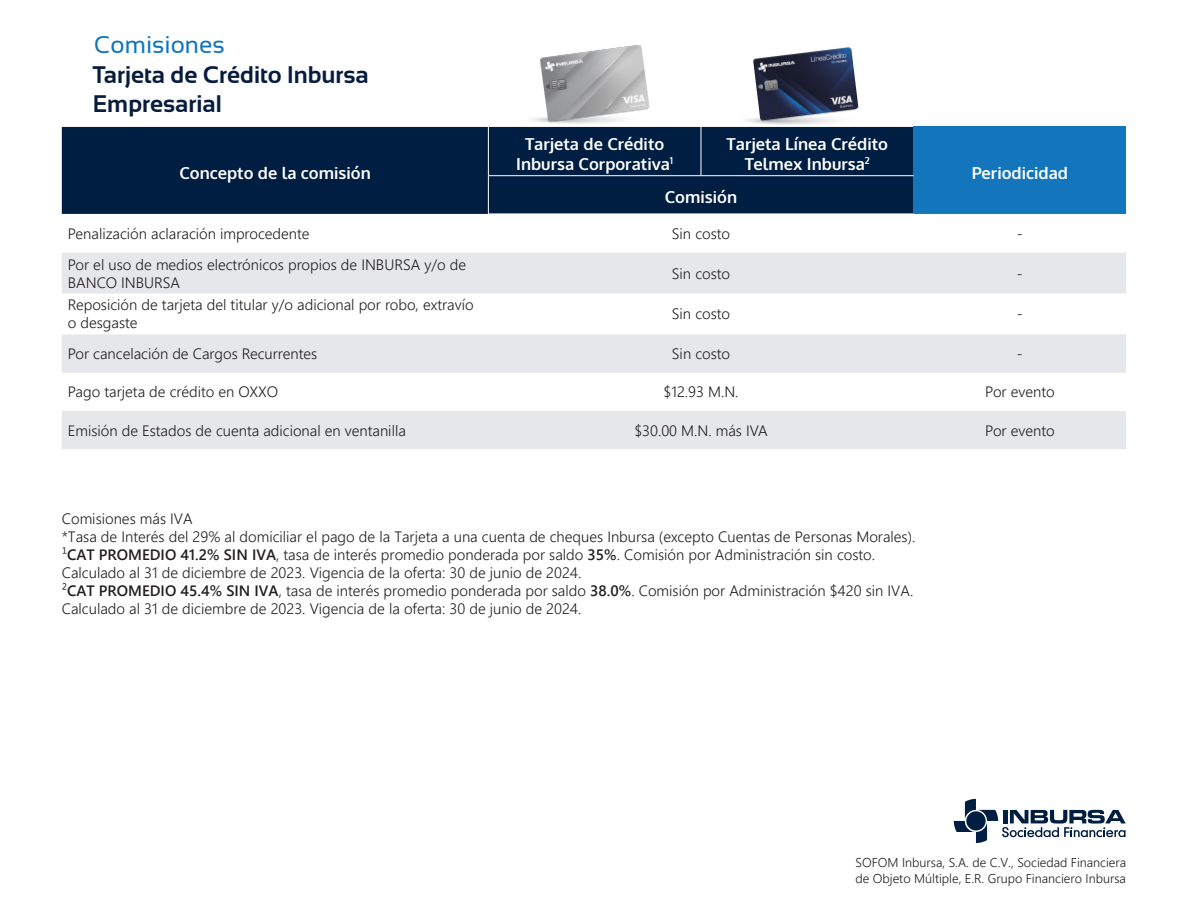
<style>
.page{position:relative;width:1188px;height:918px;background:#fff}
.page>*{position:absolute;margin:0;border:0;box-sizing:border-box;transform-origin:0 0}
.t1{font:24.15px "Sansation";color:#1074bc}
.t2{font:700 24px/28.8px "Sansation";color:#081c3e}
.t3{font:700 16.5px/19.8px "Oxygen";color:#fff;text-align:center}
.t4{font:15px/18px "Webly Sleek UI Semilight";color:#231f20}
.t5{font:12.75px/15.3px "Webly Sleek UI Semilight";color:#231f20}
.s1{font-family:"Webly Sleek UI Semibold"}
</style>
<div class="page">
<svg style="left:954px;top:799px;width:172px;height:44px"></svg>
<svg style="left:520px;top:113px;width:132px;height:12px"></svg>
<img style="left:540px;top:45px;width:110px;height:79px">
<svg style="left:734px;top:114px;width:132px;height:12px"></svg>
<img style="left:753px;top:47px;width:106px;height:76px">
<div style="left:62px;top:127px;width:852px;height:87px;background:#001e41"></div>
<div style="left:914px;top:127px;width:212px;height:87px;background:#1376bc"></div>
<svg style="left:62px;top:252px;width:1064px;height:1px"></svg>
<svg style="left:62px;top:253px;width:1064px;height:196px;fill:#e6e7e9"></svg>
<hr style="left:701px;top:127px;width:1px;height:48px;background:#fff">
<hr style="left:488px;top:176px;width:1px;height:38px;background:#fff">
<hr style="left:488px;top:127px;width:1px;height:48px;background:#fff">
<hr style="left:488px;top:175px;width:213px;height:1px;background:#fff">
<hr style="left:701px;top:175px;width:213px;height:1px;background:#fff">
<h1 class="t1" style="left:94px;top:31px;width:132px">Comisiones</h1>
<h2 class="t2" style="left:93px;top:61px;width:278px">Tarjeta de Crédito Inbursa<br>Empresarial</h2>
<p class="t3" style="left:179px;top:164px;width:193px">Concepto de la comisión</p>
<p class="t3" style="left:516px;top:134px;width:158px">Tarjeta de Crédito<br>Inbursa Corporativa<sup>1</sup></p>
<p class="t3" style="left:727px;top:134px;width:163px">Tarjeta Línea Crédito<br>Telmex Inbursa<sup>2</sup></p>
<p class="t3" style="left:665px;top:188px;width:74px">Comisión</p>
<p class="t3" style="left:972px;top:164px;width:98px">Periodicidad</p>
<p class="t4" style="left:68px;top:224px;width:243px">Penalización aclaración improcedente</p>
<p class="t4" style="left:672px;top:224px;width:60px">Sin costo</p>
<p class="t4" style="left:1017px;top:224px;width:7px">-</p>
<p class="t4" style="left:68px;top:255px;width:400px">Por el uso de medios electrónicos propios de INBURSA y/o de<br>BANCO INBURSA</p>
<p class="t4" style="left:672px;top:264px;width:60px">Sin costo</p>
<p class="t4" style="left:1017px;top:264px;width:7px">-</p>
<p class="t4" style="left:68px;top:296px;width:407px">Reposición de tarjeta del titular y/o adicional por robo, extravío o desgaste</p>
<p class="t4" style="left:672px;top:305px;width:60px">Sin costo</p>
<p class="t4" style="left:1017px;top:305px;width:7px">-</p>
<p class="t4" style="left:68px;top:344px;width:251px">Por cancelación de Cargos Recurrentes</p>
<p class="t4" style="left:672px;top:344px;width:60px">Sin costo</p>
<p class="t4" style="left:1017px;top:344px;width:7px">-</p>
<p class="t4" style="left:68px;top:382px;width:212px">Pago tarjeta de crédito en OXXO</p>
<p class="t4" style="left:663px;top:382px;width:77px">$12.93 M.N.</p>
<p class="t4" style="left:985px;top:382px;width:71px">Por evento</p>
<p class="t4" style="left:68px;top:421px;width:340px">Emisión de Estados de cuenta adicional en ventanilla</p>
<p class="t4" style="left:634px;top:421px;width:135px">$30.00 M.N. más IVA</p>
<p class="t4" style="left:985px;top:421px;width:71px">Por evento</p>
<p class="t4" style="left:62px;top:509px;width:855px">Comisiones más IVA<br>*Tasa de Interés del 29% al domiciliar el pago de la Tarjeta a una cuenta de cheques Inbursa (excepto Cuentas de Personas Morales).<br>¹<span class="s1">CAT PROMEDIO 41.2% SIN IVA</span>, tasa de interés promedio ponderada por saldo <span class="s1">35%</span>. Comisión por Administración sin costo.<br>Calculado al 31 de diciembre de 2023. Vigencia de la oferta: 30 de junio de 2024.<br>²<span class="s1">CAT PROMEDIO 45.4% SIN IVA</span>, tasa de interés promedio ponderada por saldo <span class="s1">38.0%</span>. Comisión por Administración $420 sin IVA.<br>Calculado al 31 de diciembre de 2023. Vigencia de la oferta: 30 de junio de 2024.</p>
<p class="t5" style="left:856px;top:855px;width:272px">SOFOM Inbursa, S.A. de C.V., Sociedad Financiera de Objeto Múltiple, E.R. Grupo Financiero Inbursa</p>
</div>
